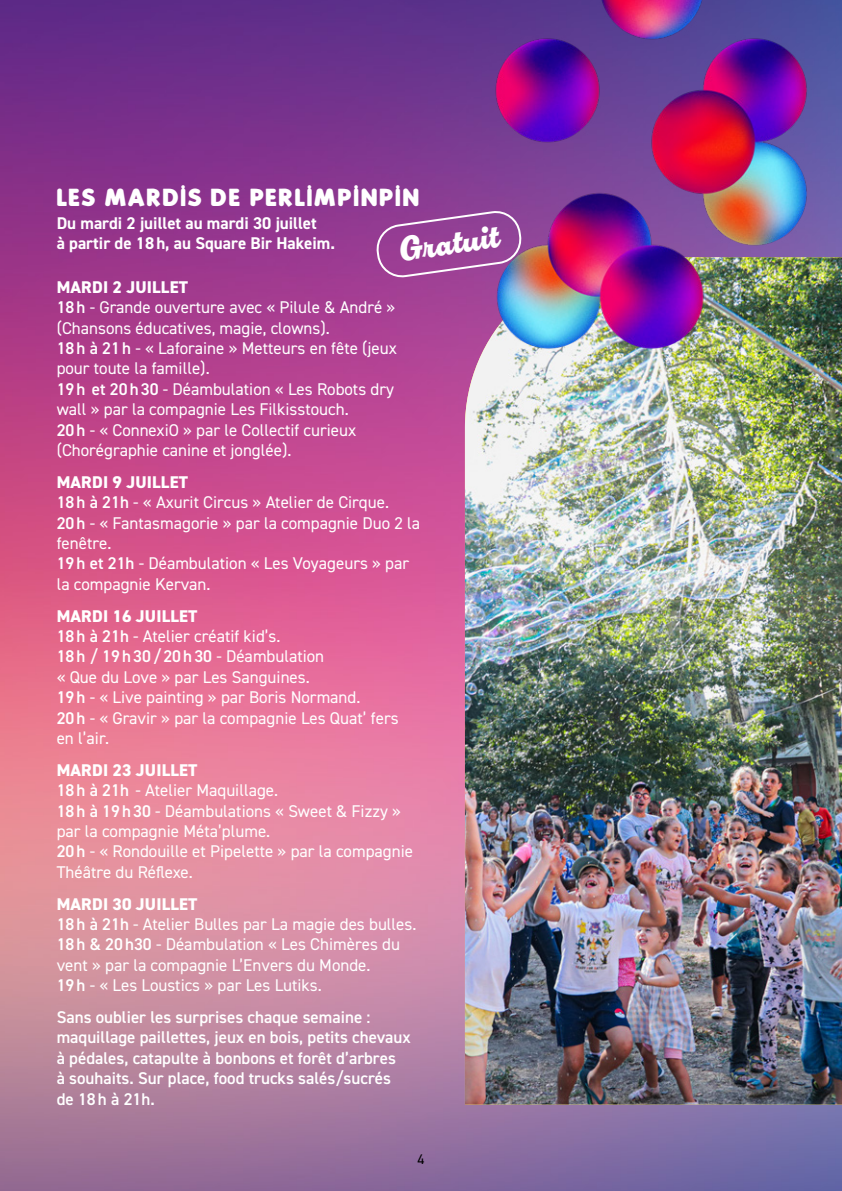
<style>
.page{position:relative;width:842px;height:1191px;background:#fff}
.page>*{position:absolute;margin:0;border:0;box-sizing:border-box;transform-origin:0 0}
.t1{font:30px "Chill Script";color:#fff}
.t2{font:900 24px "Folks";letter-spacing:.055em;color:#fff}
.t3{font:17px/20.4px "DIN2014";color:#fff}
.t4{font:600 17px/20.4px "DIN2014";color:#fff}
.t5{font:700 17px/20.4px "DIN2014";color:#fff}
.t6{font:14px "DIN2014";color:#000}
.s1{font-weight:800}
.s2{font-weight:600}
</style>
<div class="page">
<img style="left:0;top:0;width:842px;height:1191px">
<img style="left:465px;top:257px;width:377px;height:847px">
<img style="left:482px;top:0;width:340px;height:397px">
<svg style="left:376px;top:210px;width:146px;height:68px;background:#9b4e9c"></svg>
<h2 class="t2" style="left:57px;top:183px;width:364px">LES MARDIS DE PERLIMPINPIN</h2>
<p class="t5" style="left:57px;top:212px;width:280px">Du mardi 2 juillet au mardi 30 juillet<br>à partir de 18h, au Square Bir Hakeim.</p>
<p class="t3" style="left:57px;top:276px;width:342px"><span class="s1">MARDI 2 JUILLET<br></span><span class="s2">18h</span> - Grande ouverture avec « Pilule &amp; André » (Chansons éducatives, magie, clowns).<br><span class="s2">18h à 21h</span> - « Laforaine » Metteurs en fête (jeux pour toute la famille).<br><span class="s2">19h et 20h30</span> - Déambulation « Les Robots dry wall » par la compagnie Les Filkisstouch.<br><span class="s2">20h</span> - « ConnexiO » par le Collectif curieux (Chorégraphie canine et jonglée).</p>
<p class="t3" style="left:57px;top:471px;width:365px"><span class="s1">MARDI 9 JUILLET<br></span><span class="s2">18h à 21h</span> - « Axurit Circus » Atelier de Cirque.<br><span class="s2">20h</span> - « Fantasmagorie » par la compagnie Duo 2 la fenêtre.<br><span class="s2">19h et 21h</span> - Déambulation « Les Voyageurs » par la compagnie Kervan.</p>
<p class="t3" style="left:57px;top:605px;width:343px"><span class="s1">MARDI 16 JUILLET<br></span><span class="s2">18h à 21h</span> - Atelier créatif kid’s.<br><span class="s2">18h / 19h30/20h30</span> - Déambulation<br>« Que du Love » par Les Sanguines.<br><span class="s2">19h</span> - « Live painting » par Boris Normand.<br><span class="s2">20h</span> - « Gravir » par la compagnie Les Quat’ fers en l’air.</p>
<p class="t3" style="left:57px;top:759px;width:358px"><span class="s1">MARDI 23 JUILLET<br></span><span class="s2">18h à 21h</span> - Atelier Maquillage.<br><span class="s2">18h à 19h30</span> - Déambulations « Sweet &amp; Fizzy » par la compagnie Méta’plume.<br><span class="s2">20h</span> - « Rondouille et Pipelette » par la compagnie<br>Théâtre du Réflexe.</p>
<p class="t3" style="left:57px;top:893px;width:361px"><span class="s1">MARDI 30 JUILLET<br></span><span class="s2">18h à 21h</span> - Atelier Bulles par La magie des bulles.<br><span class="s2">18h &amp; 20h30</span> - Déambulation « Les Chimères du vent » par la compagnie L’Envers du Monde.<br><span class="s2">19h</span> - « Les Loustics » par Les Lutiks.</p>
<p class="t4" style="left:57px;top:1006px;width:355px">Sans oublier les surprises chaque semaine : maquillage paillettes, jeux en bois, petits chevaux à pédales, catapulte à bonbons et forêt d’arbres<br>à souhaits. Sur place, food trucks salés/sucrés de 18h à 21h.</p>
<h1 class="t1" style="left:396px;top:229px;width:101px;rotate:-8deg">Gratuit</h1>
<p class="t6" style="left:417px;top:1150px;width:8px">4</p>
</div>
